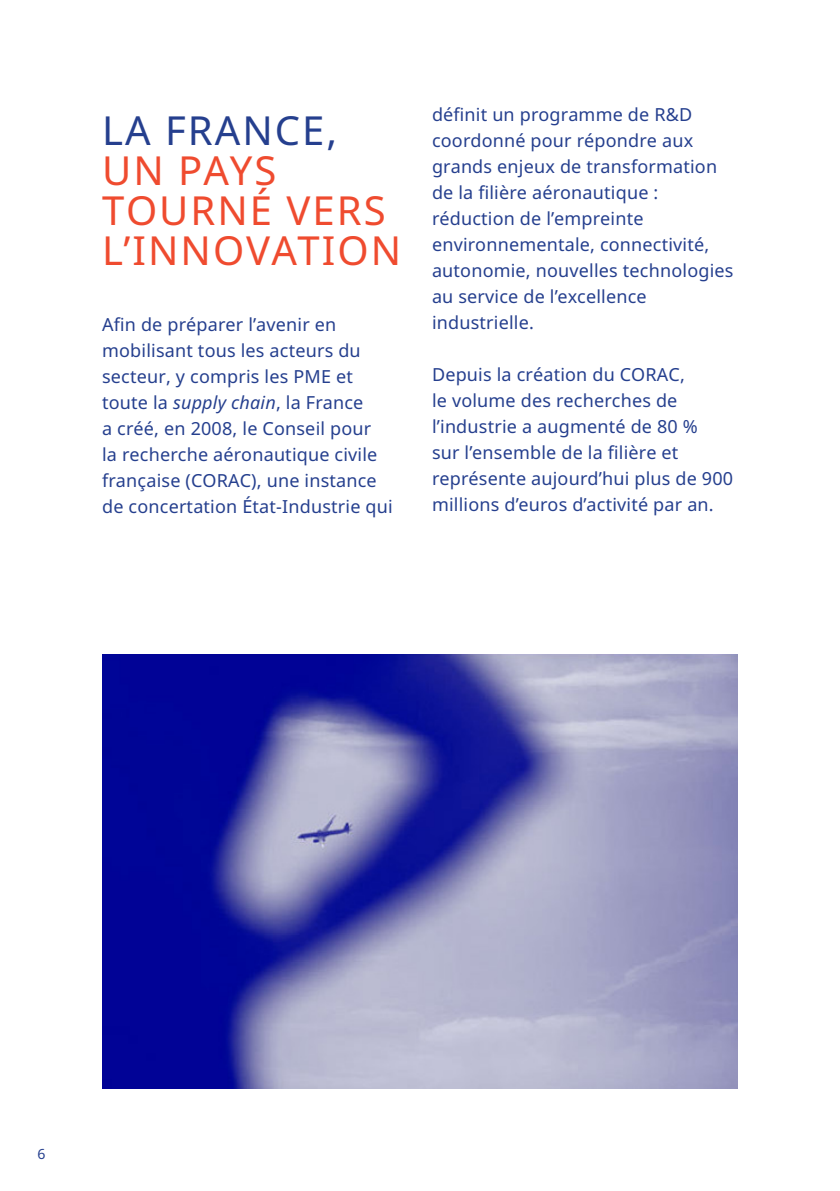
<style>
.page{position:relative;width:840px;height:1191px;background:#fff}
.page>*{position:absolute;margin:0;border:0;box-sizing:border-box;transform-origin:0 0}
.Style_de_paragraphe{font:40px "Noto Sans";letter-spacing:.05em;color:#ef4b2f}
.Style_de_paragraphe-2{font:40px/40px "Noto Sans";letter-spacing:.05em;color:#253f8e}
.t1{font:18px/26px "Noto Sans";letter-spacing:.01em;color:#253f8e}
.t2{font:14px "Noto Sans";color:#253f8e}
.s1{color:#ef4b2f}
.s2{font-style:italic}
</style>
<div class="page">
<img style="left:102px;top:654px;width:635px;height:435px">
<p class="Style_de_paragraphe-2" style="left:102px;top:109px;width:236px">LA FRANCE,<br><span class="s1">UN PAYS</span></p>
<p class="Style_de_paragraphe" style="left:102px;top:183px;width:285px">TOURNÉ VERS</p>
<p class="Style_de_paragraphe" style="left:102px;top:223px;width:300px">L’INNOVATION</p>
<p class="t1" style="left:102px;top:311px;width:292px">Afin de préparer l’avenir en mobilisant tous les acteurs du secteur, y compris les PME et toute la <span class="s2">supply chain</span>, la France<br>a créé, en 2008, le Conseil pour<br>la recherche aéronautique civile française (CORAC), une instance de concertation État-Industrie qui</p>
<p class="t1" style="left:432px;top:101px;width:303px">définit un programme de R&amp;D coordonné pour répondre aux grands enjeux de transformation de la filière aéronautique : réduction de l’empreinte environnementale, connectivité, autonomie, nouvelles technologies au service de l’excellence industrielle.</p>
<p class="t1" style="left:432px;top:361px;width:302px">Depuis la création du CORAC,<br>le volume des recherches de l’industrie a augmenté de 80 %<br>sur l’ensemble de la filière et représente aujourd’hui plus de 900 millions d’euros d’activité par an.</p>
<p class="t2" style="left:37px;top:1144px;width:10px">6</p>
</div>
